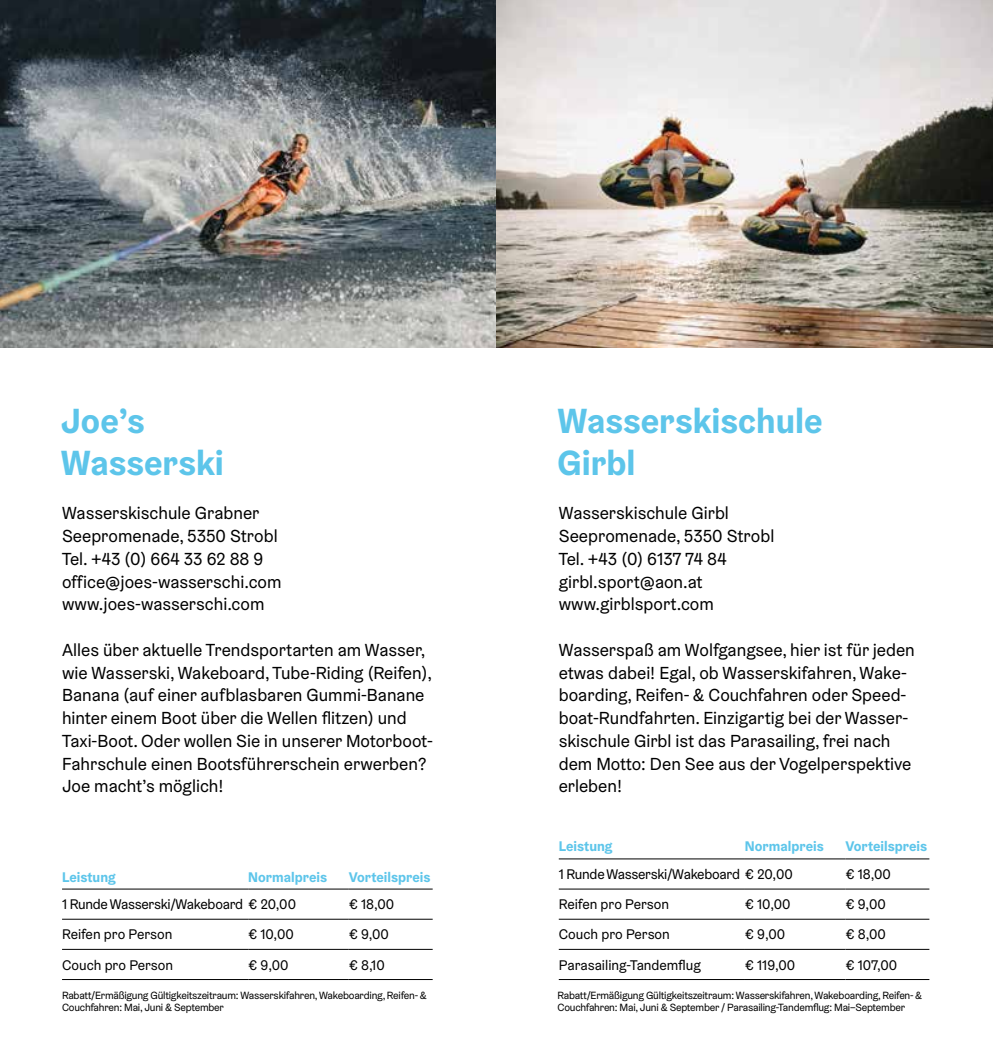
<style>
.page{position:relative;width:993px;height:1042px;background:#fff}
.page>*{position:absolute;margin:0;border:0;box-sizing:border-box;transform-origin:0 0}
.t1{font:700 35px/42px "Graebenbach OE";color:#5dc5ea}
.t2{font:17.5px/22.8px "Graebenbach OE";color:#000}
.t3{font:14px "Graebenbach OE";color:#000}
.t4{font:700 14px "Graebenbach OE";color:#5dc5ea}
.t5{font:14px "Graebenbach OE";letter-spacing:-.02em;color:#000}
.t6{font:10.5px/12.2px "Graebenbach OE";letter-spacing:-.02em;color:#000}
</style>
<div class="page">
<img style="left:0;top:0;width:496px;height:347px">
<img style="left:496px;top:0;width:496px;height:347px">
<hr style="left:62px;top:888px;width:186px;height:1px;background:#000">
<hr style="left:248px;top:888px;width:100px;height:1px;background:#000">
<hr style="left:348px;top:888px;width:84px;height:1px;background:#000">
<hr style="left:62px;top:919px;width:186px;height:1px;background:#000">
<hr style="left:248px;top:919px;width:100px;height:1px;background:#000">
<hr style="left:348px;top:919px;width:84px;height:1px;background:#000">
<hr style="left:62px;top:949px;width:186px;height:1px;background:#000">
<hr style="left:248px;top:949px;width:100px;height:1px;background:#000">
<hr style="left:348px;top:949px;width:84px;height:1px;background:#000">
<hr style="left:62px;top:979px;width:186px;height:1px;background:#000">
<hr style="left:248px;top:979px;width:100px;height:1px;background:#000">
<hr style="left:348px;top:979px;width:84px;height:1px;background:#000">
<hr style="left:558px;top:858px;width:186px;height:1px;background:#000">
<hr style="left:744px;top:858px;width:101px;height:1px;background:#000">
<hr style="left:845px;top:858px;width:84px;height:1px;background:#000">
<hr style="left:558px;top:888px;width:186px;height:1px;background:#000">
<hr style="left:744px;top:888px;width:101px;height:1px;background:#000">
<hr style="left:845px;top:888px;width:84px;height:1px;background:#000">
<hr style="left:558px;top:919px;width:186px;height:1px;background:#000">
<hr style="left:744px;top:919px;width:101px;height:1px;background:#000">
<hr style="left:845px;top:919px;width:84px;height:1px;background:#000">
<hr style="left:558px;top:949px;width:186px;height:1px;background:#000">
<hr style="left:744px;top:949px;width:101px;height:1px;background:#000">
<hr style="left:845px;top:949px;width:84px;height:1px;background:#000">
<hr style="left:558px;top:979px;width:186px;height:1px;background:#000">
<hr style="left:744px;top:979px;width:101px;height:1px;background:#000">
<hr style="left:845px;top:979px;width:84px;height:1px;background:#000">
<h1 class="t1" style="left:61px;top:400px;width:164px">Joe’s<br>Wasserski</h1>
<h1 class="t1" style="left:557px;top:400px;width:266px">Wasserskischule<br>Girbl</h1>
<p class="t2" style="left:62px;top:501px;width:221px">Wasserskischule Grabner<br>Seepromenade, 5350 Strobl<br>Tel. +43 (0) 664 33 62 88 9 office@joes-wasserschi.com www.joes-wasserschi.com</p>
<p class="t2" style="left:62px;top:638px;width:372px">Alles über aktuelle Trendsportarten am Wasser, wie Wasserski, Wakeboard, Tube-Riding (Reifen), Banana (auf einer aufblasbaren Gummi-Banane hinter einem Boot über die Wellen flitzen) und Taxi-Boot. Oder wollen Sie in unserer Motorboot-Fahrschule einen Bootsführerschein erwerben?<br>Joe macht’s möglich!</p>
<p class="t2" style="left:558px;top:501px;width:217px">Wasserskischule Girbl<br>Seepromenade, 5350 Strobl<br>Tel. +43 (0) 6137 74 84 girbl.sport@aon.at www.girblsport.com</p>
<p class="t2" style="left:558px;top:638px;width:357px">Wasserspaß am Wolfgangsee, hier ist für jeden etwas dabei! Egal, ob Wasserskifahren, Wake&shy;boarding, Reifen- &amp; Couchfahren oder Speed&shy;boat-Rundfahrten. Einzigartig bei der Wasser&shy;skischule Girbl ist das Parasailing, frei nach dem Motto: Den See aus der Vogelperspektive erleben!</p>
<p class="t4" style="left:62px;top:868px;width:55px">Leistung</p>
<p class="t4" style="left:248px;top:868px;width:80px">Normalpreis</p>
<p class="t4" style="left:348px;top:868px;width:83px">Vorteilspreis</p>
<p class="t5" style="left:62px;top:896px;width:235px">1 Runde Wasserski/Wakeboard € 20,00</p>
<p class="t3" style="left:348px;top:896px;width:47px">€ 18,00</p>
<p class="t3" style="left:62px;top:926px;width:112px">Reifen pro Person</p>
<p class="t3" style="left:248px;top:926px;width:47px">€ 10,00</p>
<p class="t3" style="left:348px;top:926px;width:42px">€ 9,00</p>
<p class="t3" style="left:62px;top:956px;width:113px">Couch pro Person</p>
<p class="t3" style="left:248px;top:956px;width:42px">€ 9,00</p>
<p class="t3" style="left:348px;top:956px;width:37px">€ 8,10</p>
<p class="t4" style="left:558px;top:837px;width:55px">Leistung</p>
<p class="t4" style="left:744px;top:837px;width:80px">Normalpreis</p>
<p class="t4" style="left:845px;top:837px;width:83px">Vorteilspreis</p>
<p class="t5" style="left:558px;top:865px;width:235px">1 Runde Wasserski/Wakeboard € 20,00</p>
<p class="t3" style="left:845px;top:865px;width:47px">€ 18,00</p>
<p class="t3" style="left:558px;top:896px;width:112px">Reifen pro Person</p>
<p class="t3" style="left:744px;top:896px;width:47px">€ 10,00</p>
<p class="t3" style="left:845px;top:896px;width:42px">€ 9,00</p>
<p class="t3" style="left:558px;top:926px;width:113px">Couch pro Person</p>
<p class="t3" style="left:744px;top:926px;width:42px">€ 9,00</p>
<p class="t3" style="left:845px;top:926px;width:42px">€ 8,00</p>
<p class="t3" style="left:558px;top:956px;width:144px">Parasailing-Tandemflug</p>
<p class="t3" style="left:744px;top:956px;width:52px">€ 119,00</p>
<p class="t3" style="left:845px;top:956px;width:53px">€ 107,00</p>
<p class="t6" style="left:62px;top:989px;width:366px">Rabatt/Ermäßigung Gültigkeitszeitraum: Wasserskifahren, Wakeboarding, Reifen- &amp;<br>Couchfahren: Mai, Juni &amp; September</p>
<p class="t6" style="left:557px;top:989px;width:366px">Rabatt/Ermäßigung Gültigkeitszeitraum: Wasserskifahren, Wakeboarding, Reifen- &amp;<br>Couchfahren: Mai, Juni &amp; September / Parasailing-Tandemflug: Mai–September</p>
</div>
